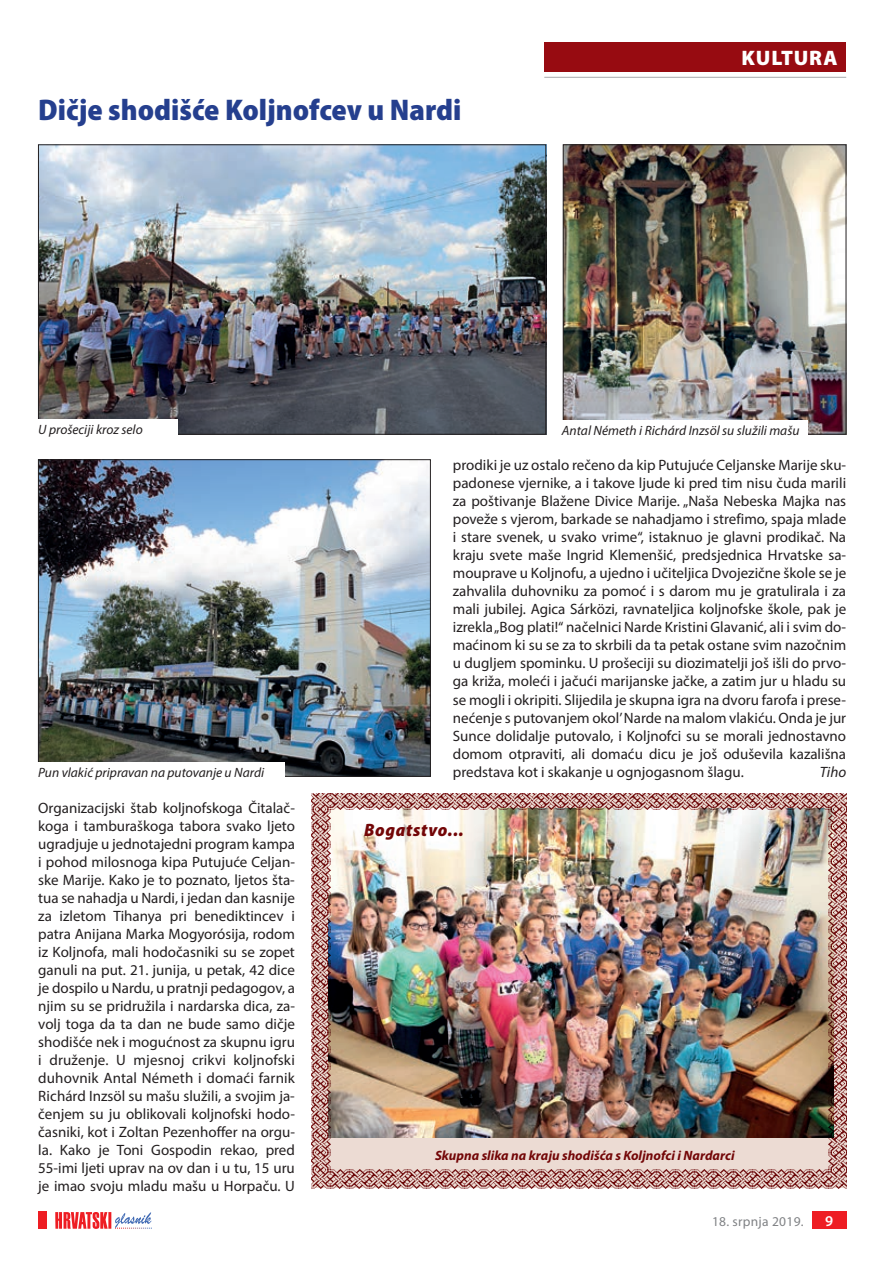
<style>
.page{position:relative;width:893px;height:1263px;background:#fff}
.page>*{position:absolute;margin:0;border:0;box-sizing:border-box;transform-origin:0 0}
.t1{font:900 semi-condensed 30px "Myriad Pro";color:#253f8e}
.t2{font:900 21px "Myriad Pro";letter-spacing:.04em;color:#fff}
.t3{font:italic 900 semi-condensed 18px "Myriad Pro";letter-spacing:.04em;color:#730607}
.t4{font:15px/18px "Myriad Pro";color:#231f20;text-align:justify}
.t5{font:italic 15px "Myriad Pro";color:#231f20}
.t6{font:600 15px "Myriad Pro";color:#fff}
.t7{font:italic 13.5px "Myriad Pro";color:#231f20}
.t8{font:italic 700 13.5px "Myriad Pro";color:#730607}
.t9{font:13.5px "Myriad Pro";letter-spacing:.02em;color:#808285}
</style>
<div class="page">
<div style="left:812px;top:1212px;width:34px;height:17px;background:#ee1d23"></div>
<svg style="left:55px;top:1212px;width:97px;height:17px"></svg>
<div style="left:38px;top:1212px;width:9px;height:17px;background:#ee1d23"></div>
<div style="left:544px;top:43px;width:302px;height:29px;background:#970b11"></div>
<hr style="left:544px;top:77px;width:302px;height:1px;background:#a8a9ad">
<img style="left:331px;top:810px;width:498px;height:359px">
<img style="left:312px;top:794px;width:534px;height:16px">
<img style="left:829px;top:810px;width:17px;height:378px">
<img style="left:312px;top:1169px;width:517px;height:19px">
<img style="left:312px;top:810px;width:19px;height:359px">
<img style="left:565px;top:147px;width:279px;height:285px">
<div style="left:563px;top:145px;width:283px;height:289px;border:1px solid #231f20"></div>
<img style="left:40px;top:147px;width:504px;height:285px">
<img style="left:40px;top:461px;width:389px;height:313px">
<div style="left:34px;top:419px;width:144px;height:20px;background:#fff"></div>
<div style="left:34px;top:762px;width:250px;height:20px;background:#fff"></div>
<div style="left:557px;top:420px;width:250px;height:19px;background:#fff"></div>
<h1 class="t1" style="left:38px;top:90px;width:425px">Dičje shodišće Koljnofcev u Nardi</h1>
<h2 class="t2" style="left:741px;top:44px;width:97px">KULTURA</h2>
<p class="t7" style="left:38px;top:421px;width:106px">U prošeciji kroz selo</p>
<p class="t7" style="left:562px;top:422px;width:239px">Antal Németh i Richárd Inzsöl su služili mašu</p>
<p class="t7" style="left:38px;top:764px;width:227px">Pun vlakić pripravan na putovanje u Nardi</p>
<p class="t4" style="left:38px;top:798px;width:258px">Organizacijski štab koljnofskoga Čitalač&shy;koga i tamburaškoga tabora svako ljeto ugradjuje u jednotajedni program kampa i pohod milosnoga kipa Putujuće Celjan&shy;ske Marije. Kako je to poznato, ljetos šta&shy;tua se nahadja u Nardi, i jedan dan kasnije za izletom Tihanya pri benediktincev i patra Anijana Marka Mogyorósija, rodom iz Koljnofa, mali hodočasniki su se zopet ganuli na put. 21. junija, u petak, 42 dice je dospilo u Nardu, u pratnji pedagogov, a njim su se pridružila i nardarska dica, za&shy;volj toga da ta dan ne bude samo dičje shodišće nek i mogućnost za skupnu igru i druženje. U mjesnoj crikvi koljnofski duhovnik Antal Németh i domaći farnik Richárd Inzsöl su mašu služili, a svojim ja&shy;čenjem su ju oblikovali koljnofski hodo&shy;časniki, kot i Zoltan Pezenhoffer na orgu&shy;la. Kako je Toni Gospodin rekao, pred 55-imi ljeti uprav na ov dan i u tu, 15 uru je imao svoju mladu mašu u Horpaču. U</p>
<p class="t4" style="left:453px;top:456px;width:395px">prodiki je uz ostalo rečeno da kip Putujuće Celjanske Marije sku&shy;padonese vjernike, a i takove ljude ki pred tim nisu čuda marili za poštivanje Blažene Divice Marije. „Naša Nebeska Majka nas poveže s vjerom, barkade se nahadjamo i strefimo, spaja mlade i stare svenek, u svako vrime“, istaknuo je glavni prodikač. Na kraju svete maše Ingrid Klemenšić, predsjednica Hrvatske sa&shy;mouprave u Koljnofu, a ujedno i učiteljica Dvojezične škole se je zahvalila duhovniku za pomoć i s darom mu je gratulirala i za mali jubilej. Agica Sárközi, ravnateljica koljnofske škole, pak je izrekla „Bog plati!“ načelnici Narde Kristini Glavanić, ali i svim do&shy;maćinom ki su se za to skrbili da ta petak ostane svim nazočnim u dugljem spominku. U prošeciji su diozimatelji još išli do prvo&shy;ga križa, moleći i jačući marijanske jačke, a zatim jur u hladu su se mogli i okripiti. Slijedila je skupna igra na dvoru farofa i prese&shy;nećenje s putovanjem okol’ Narde na malom vlakiću. Onda je jur Sunce dolidalje putovalo, i Koljnofci su se morali jednostavno domom otpraviti, ali domaću dicu je još oduševila kazališna predstava kot i skakanje u ognjogasnom šlagu.</p>
<p class="t5" style="left:820px;top:762px;width:28px">Tiho</p>
<p class="t3" style="left:364px;top:818px;width:101px">Bogatstvo...</p>
<p class="t8" style="left:435px;top:1147px;width:301px">Skupna slika na kraju shodišća s Koljnofci i Nardarci</p>
<p class="t9" style="left:712px;top:1213px;width:93px">18. srpnja 2019.</p>
<p class="t6" style="left:825px;top:1211px;width:10px">9</p>
</div>
